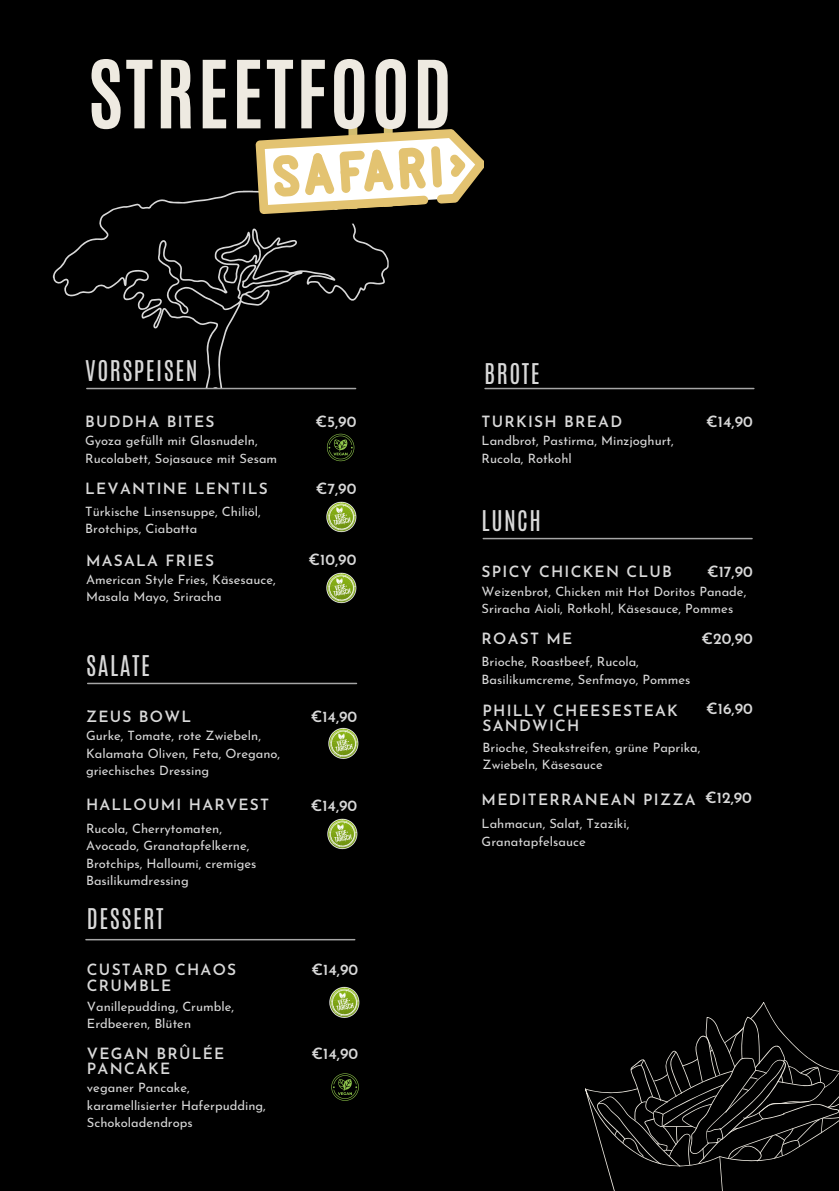
<style>
.page{position:relative;width:839px;height:1191px;background:#fff}
.page>*{position:absolute;margin:0;border:0;box-sizing:border-box;transform-origin:0 0}
.t1{font:700 79.8px "Antonio";letter-spacing:.03em;color:#eeeae1}
.t2{font:23.8px "Antonio";letter-spacing:.06em;color:#d9d9d9}
.t3{font:600 15.4px/15.4px "Josefin Sans";letter-spacing:.08em;color:#d9d9d9}
.t4{font:12.8px/17.4px "Josefin Sans";color:#d9d9d9}
</style>
<div class="page">
<div style="left:0;top:0;width:838px;height:1191px;background:#000"></div>
<hr style="left:87px;top:388px;width:268px;height:1px;background:#a6a6a6">
<hr style="left:485px;top:388px;width:268px;height:1px;background:#a6a6a6">
<img style="left:326px;top:501px;width:30px;height:32px">
<img style="left:326px;top:572px;width:30px;height:32px">
<hr style="left:88px;top:683px;width:268px;height:1px;background:#a6a6a6">
<img style="left:327px;top:818px;width:30px;height:32px">
<img style="left:328px;top:727px;width:30px;height:32px">
<hr style="left:483px;top:538px;width:269px;height:1px;background:#a6a6a6">
<img style="left:329px;top:986px;width:30px;height:32px">
<hr style="left:86px;top:939px;width:269px;height:1px;background:#a6a6a6">
<svg style="left:53px;top:191px;width:335px;height:196px"></svg>
<svg style="left:256px;top:123px;width:228px;height:103px"></svg>
<svg style="left:585px;top:1002px;width:253px;height:189px"></svg>
<svg style="left:327px;top:434px;width:27px;height:27px"></svg>
<svg style="left:331px;top:1073px;width:28px;height:28px"></svg>
<h3 class="t1" style="left:88px;top:37px;width:365px">STREETFOOD</h3>
<p class="t2" style="left:85px;top:354px;width:114px">VORSPEISEN</p>
<p class="t3" style="left:85px;top:416px;width:131px">BUDDHA BITES</p>
<p class="t3" style="left:315px;top:415px;width:42px">€5,90</p>
<h1 class="t4" style="left:85px;top:434px;width:174px">Gyoza gefüllt mit Glasnudeln,</h1>
<p class="t4" style="left:85px;top:451px;width:193px">Rucolabett, Sojasauce mit Sesam</p>
<p class="t3" style="left:85px;top:482px;width:184px">LEVANTINE LENTILS</p>
<p class="t4" style="left:85px;top:504px;width:177px">Türkische Linsensuppe, Chiliöl,</p>
<h2 class="t4" style="left:85px;top:522px;width:114px">Brotchips, Ciabatta</h2>
<h3 class="t3" style="left:316px;top:482px;width:42px">€7,90</h3>
<h3 class="t3" style="left:86px;top:555px;width:129px">MASALA FRIES</h3>
<p class="t3" style="left:308px;top:553px;width:49px">€10,90</p>
<p class="t4" style="left:86px;top:572px;width:191px">American Style Fries, Käsesauce,</p>
<h2 class="t4" style="left:86px;top:589px;width:137px">Masala Mayo, Sriracha</h2>
<h3 class="t2" style="left:86px;top:648px;width:65px">SALATE</h3>
<p class="t3" style="left:86px;top:710px;width:107px">ZEUS BOWL</p>
<h3 class="t3" style="left:311px;top:710px;width:48px">€14,90</h3>
<h3 class="t4" style="left:86px;top:729px;width:176px">Gurke, Tomate, rote Zwiebeln,</h3>
<p class="t4" style="left:86px;top:746px;width:196px">Kalamata Oliven, Feta, Oregano,</p>
<p class="t4" style="left:86px;top:763px;width:125px">griechisches Dressing</p>
<p class="t3" style="left:86px;top:799px;width:185px">HALLOUMI HARVEST</p>
<p class="t4" style="left:86px;top:821px;width:172px">Rucola, Cherrytomaten,<br>Avocado, Granatapfelkerne,<br>Brotchips, Halloumi, cremiges<br>Basilikumdressing</p>
<h3 class="t2" style="left:87px;top:902px;width:78px">DESSERT</h3>
<h2 class="t3" style="left:311px;top:799px;width:48px">€14,90</h2>
<p class="t3" style="left:87px;top:964px;width:151px">CUSTARD CHAOS<br>CRUMBLE</p>
<h2 class="t3" style="left:311px;top:964px;width:48px">€14,90</h2>
<h3 class="t4" style="left:87px;top:999px;width:149px">Vanillepudding, Crumble,</h3>
<h3 class="t4" style="left:87px;top:1016px;width:106px">Erdbeeren, Blüten</h3>
<h3 class="t3" style="left:87px;top:1047px;width:139px">VEGAN BRÛLÉE<br>PANCAKE</h3>
<p class="t4" style="left:87px;top:1080px;width:180px">veganer Pancake, karamellisierter Haferpudding,</p>
<p class="t4" style="left:87px;top:1115px;width:107px">Schokoladendrops</p>
<p class="t3" style="left:311px;top:1048px;width:48px">€14,90</p>
<p class="t2" style="left:484px;top:357px;width:57px">BROTE</p>
<h3 class="t3" style="left:481px;top:416px;width:142px">TURKISH BREAD</h3>
<h3 class="t4" style="left:481px;top:434px;width:194px">Landbrot, Pastirma, Minzjoghurt,</h3>
<p class="t4" style="left:481px;top:451px;width:92px">Rucola, Rotkohl</p>
<p class="t2" style="left:481px;top:504px;width:61px">LUNCH</p>
<p class="t3" style="left:706px;top:415px;width:48px">€14,90</p>
<h3 class="t3" style="left:481px;top:566px;width:192px">SPICY CHICKEN CLUB</h3>
<h3 class="t4" style="left:481px;top:584px;width:266px">Weizenbrot, Chicken mit Hot Doritos Panade,</h3>
<p class="t4" style="left:481px;top:601px;width:253px">Sriracha Aioli, Rotkohl, Käsesauce, Pommes</p>
<p class="t3" style="left:707px;top:565px;width:47px">€17,90</p>
<h3 class="t3" style="left:481px;top:632px;width:92px">ROAST ME</h3>
<h3 class="t4" style="left:481px;top:654px;width:159px">Brioche, Roastbeef, Rucola,</h3>
<p class="t4" style="left:481px;top:672px;width:210px">Basilikumcreme, Senfmayo, Pommes</p>
<h3 class="t3" style="left:701px;top:632px;width:53px">€20,90</h3>
<h3 class="t3" style="left:482px;top:704px;width:197px">PHILLY CHEESESTEAK<br>SANDWICH</h3>
<p class="t3" style="left:706px;top:702px;width:48px">€16,90</p>
<p class="t4" style="left:482px;top:740px;width:219px">Brioche, Steakstreifen, grüne Paprika,<br>Zwiebeln, Käsesauce</p>
<h3 class="t3" style="left:481px;top:793px;width:215px">MEDITERRANEAN PIZZA</h3>
<p class="t3" style="left:705px;top:792px;width:48px">€12,90</p>
<p class="t4" style="left:481px;top:817px;width:149px">Lahmacun, Salat, Tzaziki,</p>
<h3 class="t4" style="left:481px;top:834px;width:106px">Granatapfelsauce</h3>
</div>
